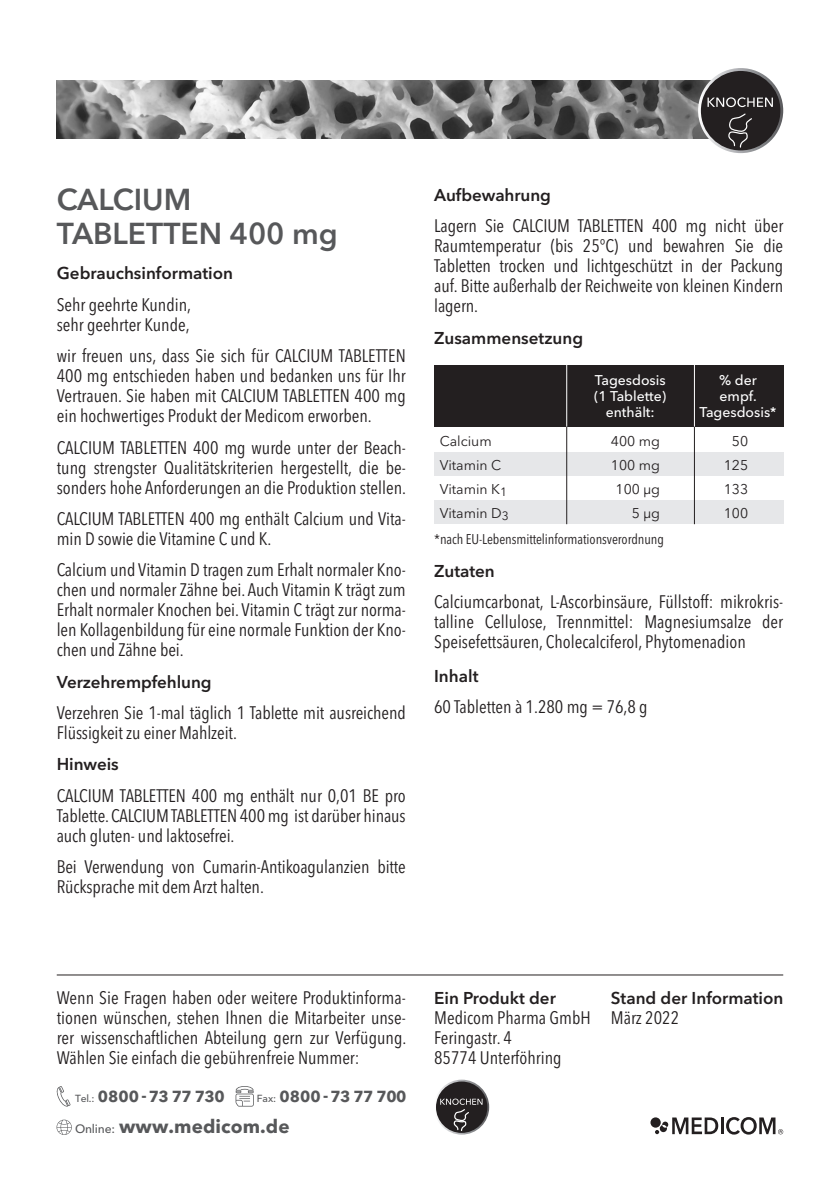
<style>
.page{position:relative;width:840px;height:1191px;background:#fff}
.page>*{position:absolute;margin:0;border:0;box-sizing:border-box;transform-origin:0 0}
.t1{font:600 30px/34px "Avenir Next LT Pro";color:#57585a}
.t2{font:700 18.8px "Avenir Next LT Pro";letter-spacing:.005em;color:#57585a}
.Texto_Avenir_9pt__10{font:condensed 18px/20px "Avenir Next LT Pro";letter-spacing:-.005em;color:#231f20;text-align:justify}
.Texto_Avenir_9pt__10-2{font:600 17px "Avenir Next LT Pro";color:#231f20}
.t3{font:700 15.8px "Avenir Next LT Pro";letter-spacing:-.03em;color:#57585a}
.t4{font:14px "Avenir Next LT Pro";color:#231f20}
.t5{font:500 14px/16px "Avenir Next LT Pro";color:#fff;text-align:center}
.Texto_Avenir_9pt__10-3{font:condensed 14px "Avenir Next LT Pro";letter-spacing:-.005em;color:#231f20}
.s1{font-weight:500;font-size:10.2px}
.s2{font-weight:500;font-size:12px}
</style>
<div class="page">
<img style="left:57px;top:81px;width:651px;height:58px">
<svg style="left:697px;top:68px;width:85px;height:85px"></svg>
<div style="left:700px;top:71px;width:80px;height:79px;background:#231f20;border-radius:50%"></div>
<svg style="left:707px;top:97px;width:65px;height:10px"></svg>
<svg style="left:727px;top:113px;width:25px;height:41px"></svg>
<div style="left:434px;top:452px;width:348px;height:24px;background:#e6e7e9"></div>
<div style="left:434px;top:500px;width:348px;height:24px;background:#e6e7e9"></div>
<div style="left:434px;top:365px;width:348px;height:61px;background:#231f20"></div>
<hr style="left:566px;top:426px;width:1px;height:98px;background:#231f20">
<hr style="left:566px;top:365px;width:1px;height:61px;background:#fff">
<hr style="left:693px;top:426px;width:1px;height:98px;background:#231f20">
<hr style="left:693px;top:365px;width:1px;height:61px;background:#fff">
<hr style="left:57px;top:974px;width:725px;height:1px;background:#231f20">
<svg style="left:434px;top:1079px;width:55px;height:55px"></svg>
<div style="left:436px;top:1081px;width:51px;height:51px;background:#231f20;border-radius:50%"></div>
<svg style="left:440px;top:1081px;width:42px;height:54px"></svg>
<svg style="left:56px;top:1119px;width:16px;height:16px"></svg>
<svg style="left:56px;top:1086px;width:15px;height:20px"></svg>
<svg style="left:235px;top:1086px;width:18px;height:20px"></svg>
<svg style="left:650px;top:1117px;width:10px;height:10px"></svg>
<svg style="left:654px;top:1117px;width:63px;height:17px"></svg>
<hr style="left:720px;top:1117px;width:3px;height:17px;background:#231f20">
<svg style="left:726px;top:1117px;width:56px;height:17px"></svg>
<p class="t1" style="left:57px;top:182px;width:282px">CALCIUM<br>TABLETTEN 400 mg</p>
<p class="Texto_Avenir_9pt__10-2" style="left:57px;top:263px;width:178px">Gebrauchsinformation</p>
<p class="Texto_Avenir_9pt__10" style="left:57px;top:294px;width:136px">Sehr geehrte Kundin, sehr geehrter Kunde,</p>
<p class="Texto_Avenir_9pt__10" style="left:57px;top:346px;width:350px">wir freuen uns, dass Sie sich für CALCIUM TABLETTEN 400 mg entschieden haben und bedanken uns für Ihr Vertrauen. Sie haben mit CALCIUM TABLETTEN 400 mg ein hochwertiges Produkt der Medicom erworben.</p>
<p class="Texto_Avenir_9pt__10" style="left:57px;top:437px;width:351px">CALCIUM TABLETTEN 400 mg wurde unter der Beach&shy;tung strengster Qualitätskriterien hergestellt, die be&shy;sonders hohe Anforderungen an die Produktion stellen.</p>
<p class="Texto_Avenir_9pt__10" style="left:57px;top:508px;width:350px">CALCIUM TABLETTEN 400 mg enthält Calcium und Vita&shy;min D sowie die Vitamine C und K.</p>
<p class="Texto_Avenir_9pt__10" style="left:57px;top:560px;width:350px">Calcium und Vitamin D tragen zum Erhalt normaler Kno&shy;chen und normaler Zähne bei. Auch Vitamin K trägt zum Erhalt normaler Knochen bei. Vitamin C trägt zur norma&shy;len Kollagenbildung für eine normale Funktion der Kno&shy;chen und Zähne bei.</p>
<p class="Texto_Avenir_9pt__10-2" style="left:57px;top:671px;width:156px">Verzehrempfehlung</p>
<p class="Texto_Avenir_9pt__10" style="left:57px;top:702px;width:350px">Verzehren Sie 1-mal täglich 1 Tablette mit ausreichend<br>Flüssigkeit zu einer Mahlzeit.</p>
<p class="Texto_Avenir_9pt__10-2" style="left:57px;top:754px;width:64px">Hinweis</p>
<p class="Texto_Avenir_9pt__10" style="left:57px;top:785px;width:350px">CALCIUM TABLETTEN 400 mg enthält nur 0,01 BE pro Tablette. CALCIUM TABLETTEN 400 mg ist darüber hinaus auch gluten- und laktosefrei.</p>
<p class="Texto_Avenir_9pt__10" style="left:57px;top:856px;width:350px">Bei Verwendung von Cumarin-Antikoagulanzien bitte<br>Rücksprache mit dem Arzt halten.</p>
<p class="Texto_Avenir_9pt__10-2" style="left:434px;top:184px;width:118px">Aufbewahrung</p>
<p class="Texto_Avenir_9pt__10" style="left:434px;top:216px;width:350px">Lagern Sie CALCIUM TABLETTEN 400 mg nicht über Raumtemperatur (bis 25°C) und bewahren Sie die Tabletten trocken und lichtgeschützt in der Packung auf. Bitte außerhalb der Reichweite von kleinen Kindern lagern.</p>
<p class="Texto_Avenir_9pt__10-2" style="left:434px;top:327px;width:150px">Zusammensetzung</p>
<p class="t5" style="left:594px;top:372px;width:74px">Tagesdosis (1 Tablette) enthält:</p>
<p class="t5" style="left:699px;top:372px;width:79px">% der empf.<br>Tagesdosis*</p>
<p class="t4" style="left:439px;top:432px;width:53px">Calcium</p>
<p class="t4" style="left:610px;top:432px;width:51px">400 mg</p>
<p class="t4" style="left:731px;top:432px;width:18px">50</p>
<p class="t4" style="left:439px;top:456px;width:63px">Vitamin C</p>
<p class="t4" style="left:610px;top:456px;width:51px">100 mg</p>
<p class="t4" style="left:723px;top:456px;width:26px">125</p>
<p class="t4" style="left:439px;top:480px;width:69px">Vitamin K<sub>1</sub></p>
<p class="t4" style="left:615px;top:480px;width:46px">100 μg</p>
<p class="t4" style="left:723px;top:480px;width:26px">133</p>
<p class="t4" style="left:439px;top:504px;width:70px">Vitamin D<sub>3</sub></p>
<p class="t4" style="left:631px;top:504px;width:30px">5 μg</p>
<p class="t4" style="left:723px;top:504px;width:26px">100</p>
<p class="Texto_Avenir_9pt__10-3" style="left:434px;top:530px;width:231px">*nach EU-Lebensmittelinformationsverordnung</p>
<p class="Texto_Avenir_9pt__10-2" style="left:434px;top:560px;width:62px">Zutaten</p>
<p class="Texto_Avenir_9pt__10" style="left:434px;top:592px;width:350px">Calciumcarbonat, L-Ascorbinsäure, Füllstoff: mikrokris&shy;talline Cellulose, Trennmittel: Magnesiumsalze der Speisefettsäuren, Cholecalciferol, Phytomenadion</p>
<p class="Texto_Avenir_9pt__10-2" style="left:434px;top:665px;width:46px">Inhalt</p>
<p class="Texto_Avenir_9pt__10" style="left:434px;top:696px;width:215px">60 Tabletten à 1.280 mg = 76,8 g</p>
<p class="Texto_Avenir_9pt__10" style="left:57px;top:988px;width:351px">Wenn Sie Fragen haben oder weitere Produktinforma&shy;tionen wünschen, stehen Ihnen die Mitarbeiter unse&shy;rer wissenschaftlichen Abteilung gern zur Verfügung.<br>Wählen Sie einfach die gebührenfreie Nummer:</p>
<p class="t3" style="left:75px;top:1087px;width:151px"><span class="s1">Tel.:</span> 0800 -73 77 730</p>
<p class="t2" style="left:75px;top:1115px;width:216px"><span class="s2">Online:</span> www.medicom.de</p>
<p class="t3" style="left:257px;top:1087px;width:151px"><span class="s1">Fax:</span> 0800 -73 77 700</p>
<p class="Texto_Avenir_9pt__10-2" style="left:434px;top:987px;width:123px">Ein Produkt der</p>
<p class="Texto_Avenir_9pt__10" style="left:434px;top:1008px;width:158px;text-align:left">Medicom Pharma GmbH<br>Feringastr. 4<br>85774 Unterföhring</p>
<p class="Texto_Avenir_9pt__10-2" style="left:610px;top:988px;width:174px">Stand der Information</p>
<p class="Texto_Avenir_9pt__10" style="left:610px;top:1008px;width:70px">März 2022</p>
</div>
